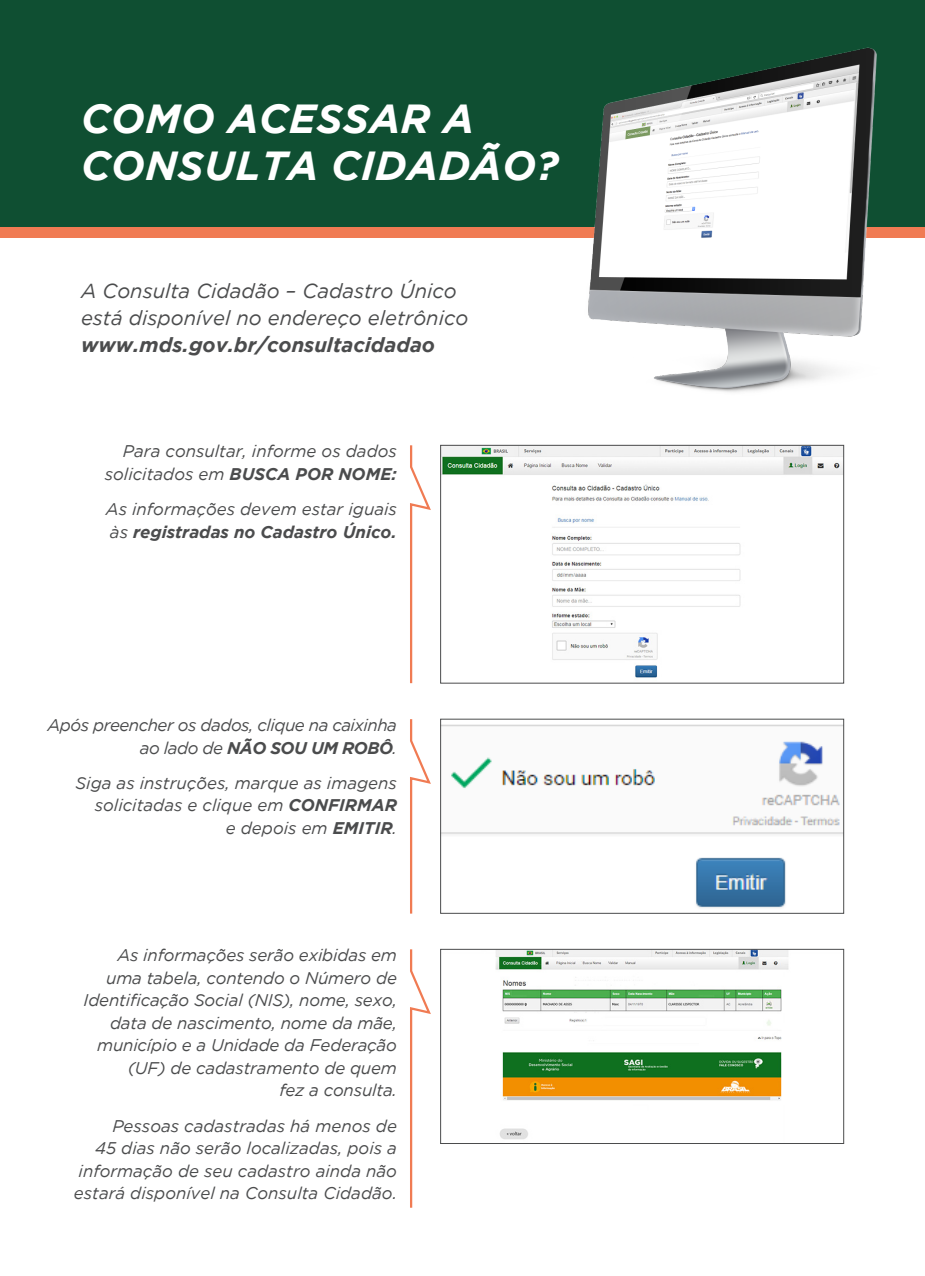
<style>
.page{position:relative;width:925px;height:1276px;background:#fff}
.page>*{position:absolute;margin:0;border:0;box-sizing:border-box;transform-origin:0 0}
.t1{font:italic 700 40.5px/47.2px "Gotham";letter-spacing:.015em;color:#fff}
.t2{font:italic 20.25px/27px "Gotham";color:#4b4c4d}
.t3{font:italic 16.88px/22.5px "Gotham";color:#4b4c4d;text-align:right}
.t4{font:italic 16.88px/22.5px "Gotham";letter-spacing:-.03em;color:#4b4c4d;text-align:right}
.s1{font-weight:700}
</style>
<div class="page">
<div style="left:0;top:0;width:925px;height:229px;background:#0f4f32"></div>
<div style="left:0;top:227px;width:925px;height:10px;background:#f07b53"></div>
<img style="left:442px;top:447px;width:400px;height:231px">
<div style="left:440px;top:445px;width:404px;height:238px;border:1px solid #4b4c4d"></div>
<img style="left:442px;top:724px;width:400px;height:184px">
<div style="left:440px;top:719px;width:404px;height:194px;border:1px solid #4b4c4d"></div>
<img style="left:495px;top:951px;width:294px;height:188px">
<div style="left:440px;top:949px;width:404px;height:194px;border:1px solid #4b4c4d"></div>
<svg style="left:410px;top:445px;width:21px;height:239px"></svg>
<svg style="left:410px;top:719px;width:21px;height:195px"></svg>
<svg style="left:410px;top:949px;width:21px;height:259px"></svg>
<img style="left:440px;top:47px;width:485px;height:345px">
<p class="t1" style="left:81px;top:95px;width:479px">COMO ACESSAR A<br>CONSULTA CIDADÃO?</p>
<p class="t2" style="left:81px;top:277px;width:389px">A Consulta Cidadão – Cadastro Único está disponível no endereço eletrônico <span class="s1">www.mds.gov.br/consultacidadao</span></p>
<p class="t3" style="left:105px;top:440px;width:294px">Para consultar, informe os dados solicitados em <span class="s1">BUSCA POR NOME:</span></p>
<p class="t3" style="left:106px;top:498px;width:293px;text-align:left">As informações devem estar iguais às <span class="s1">registradas no Cadastro Único.</span></p>
<p class="t4" style="left:48px;top:714px;width:351px">Após preencher os dados, clique na caixinha ao lado de <span class="s1">NÃO SOU UM ROBÔ</span>.</p>
<p class="t3" style="left:76px;top:772px;width:323px">Siga as instruções, marque as imagens solicitadas e clique em <span class="s1">CONFIRMAR<br></span>e depois em <span class="s1">EMITIR</span>.</p>
<p class="t3" style="left:84px;top:944px;width:315px">As informações serão exibidas em uma tabela, contendo o Número de<br>Identificação Social (NIS), nome, sexo, data de nascimento, nome da mãe, município e a Unidade da Federação (UF) de cadastramento de quem<br>fez a consulta.</p>
<p class="t3" style="left:74px;top:1114px;width:324px">Pessoas cadastradas há menos de<br>45 dias não serão localizadas, pois a informação de seu cadastro ainda não estará disponível na Consulta Cidadão.</p>
</div>
